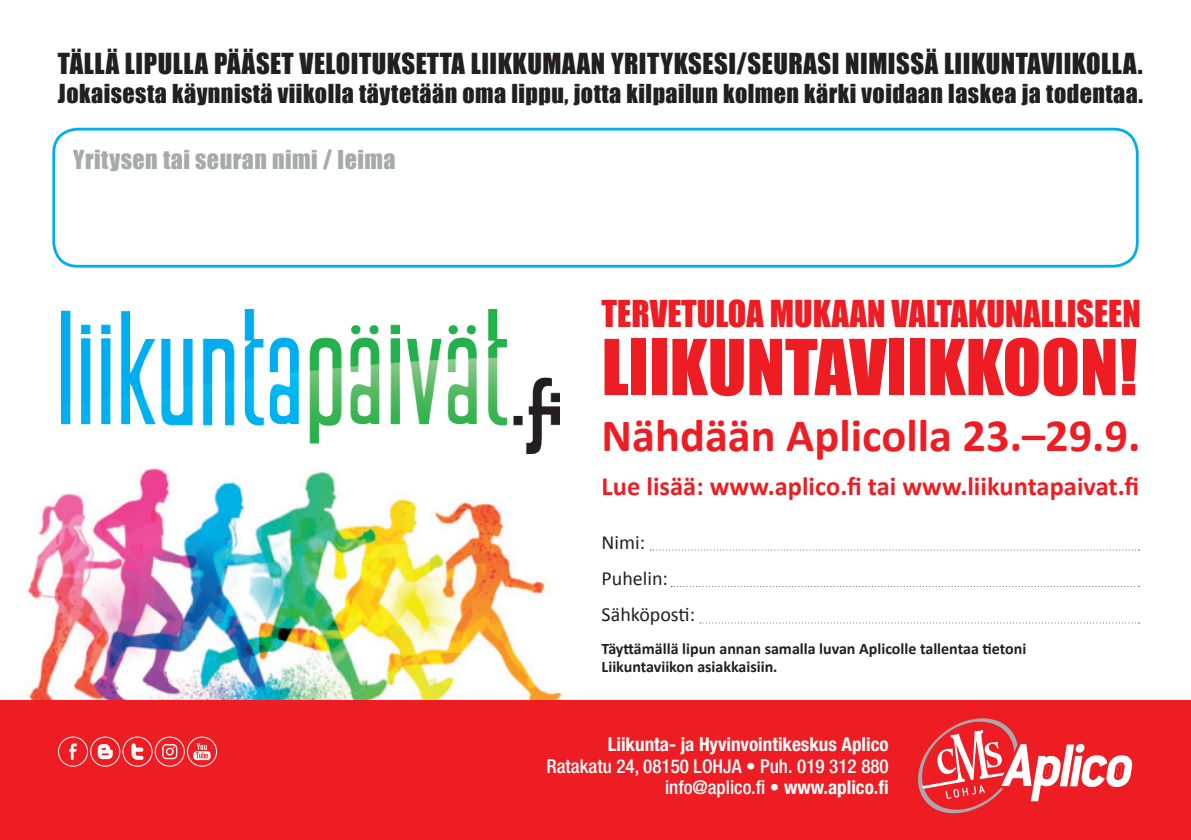
<style>
.page{position:relative;width:1191px;height:840px;background:#fff}
.page>*{position:absolute;margin:0;border:0;box-sizing:border-box;transform-origin:0 0}
.t1{font:71px "Impact";color:#ee1d23}
.t2{font:700 46.4px "Calibri";color:#ee1d23}
.t3{font:34px "Impact";color:#ee1d23}
.t4{font:26.6px "Impact";letter-spacing:.02em;color:#231f20}
.t5{font:700 26.4px "Calibri";color:#ee1d23}
.t6{font:24px "Impact";letter-spacing:.02em;color:#231f20}
.t7{font:24px "Impact";letter-spacing:.02em;color:#a8a9ad}
.t8{font:20px "Calibri";color:#231f20}
.t9{font:500 condensed 19px "Helvetica Neue";color:#fff}
.t10{font:700 condensed 19px "Helvetica Neue";color:#fff}
.t11{font:700 16px/18px "Calibri";color:#231f20}
.s1{font-weight:700}
</style>
<div class="page">
<img style="left:27px;top:470px;width:535px;height:229px">
<div style="left:0;top:699px;width:1191px;height:140px;background:#ee1d23"></div>
<div style="left:52px;top:128px;width:1086px;height:139px;border:3px solid #00aeef;border-radius:24px"></div>
<svg style="left:918px;top:718px;width:215px;height:96px"></svg>
<img style="left:61px;top:309px;width:498px;height:144px">
<svg style="left:58px;top:736px;width:159px;height:30px"></svg>
<svg style="left:650px;top:549px;width:489px;height:1px"></svg>
<svg style="left:700px;top:622px;width:439px;height:1px"></svg>
<p class="t4" style="left:58px;top:43px;width:1086px">TÄLLÄ LIPULLA PÄÄSET VELOITUKSETTA LIIKKUMAAN YRITYKSESI/SEURASI NIMISSÄ LIIKUNTAVIIKOLLA.</p>
<p class="t6" style="left:58px;top:75px;width:1086px">Jokaisesta käynnistä viikolla täytetään oma lippu, jotta kilpailun kolmen kärki voidaan laskea ja todentaa.</p>
<p class="t7" style="left:73px;top:141px;width:324px">Yritysen tai seuran nimi / leima</p>
<p class="t3" style="left:601px;top:287px;width:540px">TERVETULOA MUKAAN VALTAKUNALLISEEN</p>
<p class="t1" style="left:601px;top:312px;width:537px">LIIKUNTAVIIKKOON!</p>
<p class="t2" style="left:601px;top:405px;width:540px">Nähdään Aplicolla 23.–29.9.</p>
<p class="t5" style="left:601px;top:469px;width:539px">Lue lisää: www.aplico.fi tai www.liikuntapaivat.fi</p>
<p class="t8" style="left:601px;top:529px;width:45px">Nimi:</p>
<p class="t8" style="left:601px;top:565px;width:68px">Puhelin:</p>
<p class="t8" style="left:601px;top:601px;width:95px">Sähköposti:</p>
<p class="t11" style="left:601px;top:639px;width:426px">Täyttämällä lipun annan samalla luvan Aplicolle tallentaa tietoni<br>Liikuntaviikon asiakkaisiin.</p>
<p class="t10" style="left:607px;top:732px;width:283px">Liikunta- ja Hyvinvointikeskus Aplico</p>
<p class="t9" style="left:546px;top:754px;width:344px">Ratakatu 24, 08150 LOHJA • Puh. 019 312 880</p>
<p class="t9" style="left:665px;top:775px;width:225px">info@aplico.fi • <span class="s1">www.aplico.fi</span></p>
</div>
